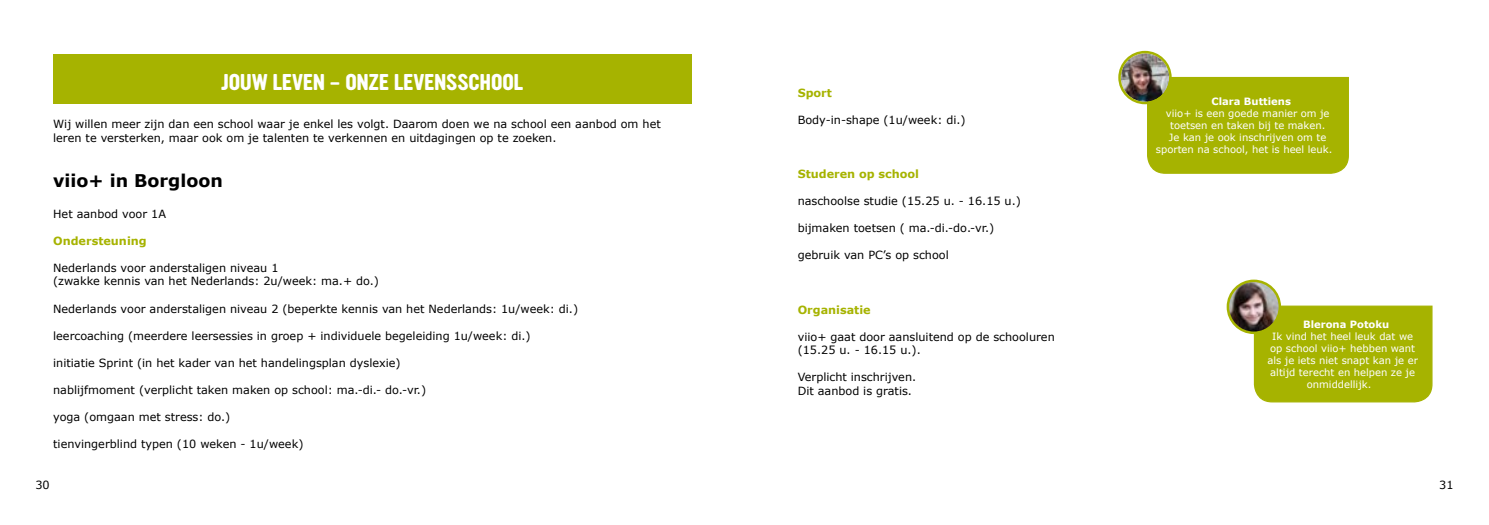
<style>
.page{position:relative;width:1489px;height:525px;background:#fff}
.page>*{position:absolute;margin:0;border:0;box-sizing:border-box;transform-origin:0 0}
.t1{font:700 20px "YWFT Ultramagnetic";color:#fff}
.t2{font:700 17.5px "Verdana";color:#000}
.t3{font:11.25px/13.5px "Verdana";color:#000}
.t4{font:700 11.25px "Verdana";color:#a6b300}
.t5{font:10px "Verdana";color:#fff}
.t6{font:700 10px "Verdana";color:#fff}
</style>
<div class="page">
<div style="left:53px;top:54px;width:638px;height:50px;background:#a6b300"></div>
<div style="left:1253px;top:305px;width:179px;height:98px;background:#a6b300"></div>
<img style="left:1227px;top:281px;width:52px;height:51px;border-radius:26px">
<div style="left:1226px;top:279px;width:54px;height:55px;border:2px solid #a6b300;border-radius:50%"></div>
<div style="left:1146px;top:76px;width:203px;height:98px;background:#a6b300"></div>
<img style="left:1120px;top:53px;width:49px;height:49px;border-radius:24px">
<div style="left:1118px;top:51px;width:53px;height:53px;border:2px solid #a6b300;border-radius:50%"></div>
<h1 class="t1" style="left:221px;top:68px;width:304px">JOUW LEVEN - ONZE LEVENSSCHOOL</h1>
<p class="t3" style="left:53px;top:117px;width:609px">Wij willen meer zijn dan een school waar je enkel les volgt. Daarom doen we na school een aanbod om het leren te versterken, maar ook om je talenten te verkennen en uitdagingen op te zoeken.</p>
<h2 class="t2" style="left:53px;top:168px;width:171px">viio+ in Borgloon</h2>
<p class="t3" style="left:53px;top:207px;width:114px">Het aanbod voor 1A</p>
<p class="t4" style="left:53px;top:233px;width:95px">Ondersteuning</p>
<p class="t3" style="left:53px;top:261px;width:327px">Nederlands voor anderstaligen niveau 1<br>(zwakke kennis van het Nederlands: 2u/week: ma.+ do.)</p>
<p class="t3" style="left:53px;top:301px;width:526px">Nederlands voor anderstaligen niveau 2 (beperkte kennis van het Nederlands: 1u/week: di.)</p>
<p class="t3" style="left:53px;top:328px;width:479px">leercoaching (meerdere leersessies in groep + individuele begeleiding 1u/week: di.)</p>
<p class="t3" style="left:53px;top:355px;width:349px">initiatie Sprint (in het kader van het handelingsplan dyslexie)</p>
<p class="t3" style="left:53px;top:382px;width:374px">nablijfmoment (verplicht taken maken op school: ma.-di.- do.-vr.)</p>
<p class="t3" style="left:53px;top:409px;width:179px">yoga (omgaan met stress: do.)</p>
<p class="t3" style="left:53px;top:436px;width:252px">tienvingerblind typen (10 weken - 1u/week)</p>
<p class="t3" style="left:35px;top:477px;width:16px">30</p>
<p class="t4" style="left:797px;top:85px;width:36px">Sport</p>
<p class="t3" style="left:797px;top:113px;width:169px">Body-in-shape (1u/week: di.)</p>
<p class="t4" style="left:797px;top:166px;width:123px">Studeren op school</p>
<p class="t3" style="left:797px;top:194px;width:225px">naschoolse studie (15.25 u. - 16.15 u.)</p>
<p class="t3" style="left:797px;top:221px;width:198px">bijmaken toetsen ( ma.-di.-do.-vr.)</p>
<p class="t3" style="left:797px;top:248px;width:153px">gebruik van PC’s op school</p>
<p class="t4" style="left:797px;top:301px;width:75px">Organisatie</p>
<p class="t3" style="left:797px;top:329px;width:258px">viio+ gaat door aansluitend op de schooluren (15.25 u. - 16.15 u.).</p>
<p class="t3" style="left:797px;top:370px;width:120px">Verplicht inschrijven.<br>Dit aanbod is gratis.</p>
<p class="t6" style="left:1211px;top:94px;width:81px">Clara Buttiens</p>
<p class="t5" style="left:1165px;top:107px;width:165px">viio+ is een goede manier om je</p>
<p class="t5" style="left:1169px;top:119px;width:157px">toetsen en taken bij te maken.</p>
<p class="t5" style="left:1168px;top:131px;width:159px">Je kan je ook inschrijven om te</p>
<p class="t5" style="left:1155px;top:143px;width:178px">sporten na school, het is heel leuk.</p>
<p class="t6" style="left:1302px;top:317px;width:88px">Blerona Potoku</p>
<p class="t5" style="left:1271px;top:329px;width:142px">Ik vind het heel leuk dat we</p>
<p class="t5" style="left:1269px;top:341px;width:147px">op school viio+ hebben want</p>
<p class="t5" style="left:1267px;top:353px;width:152px">als je iets niet snapt kan je er</p>
<p class="t5" style="left:1270px;top:365px;width:146px">altijd terecht en helpen ze je</p>
<p class="t5" style="left:1306px;top:377px;width:66px">onmiddellijk.</p>
<p class="t3" style="left:1438px;top:477px;width:16px">31</p>
</div>
